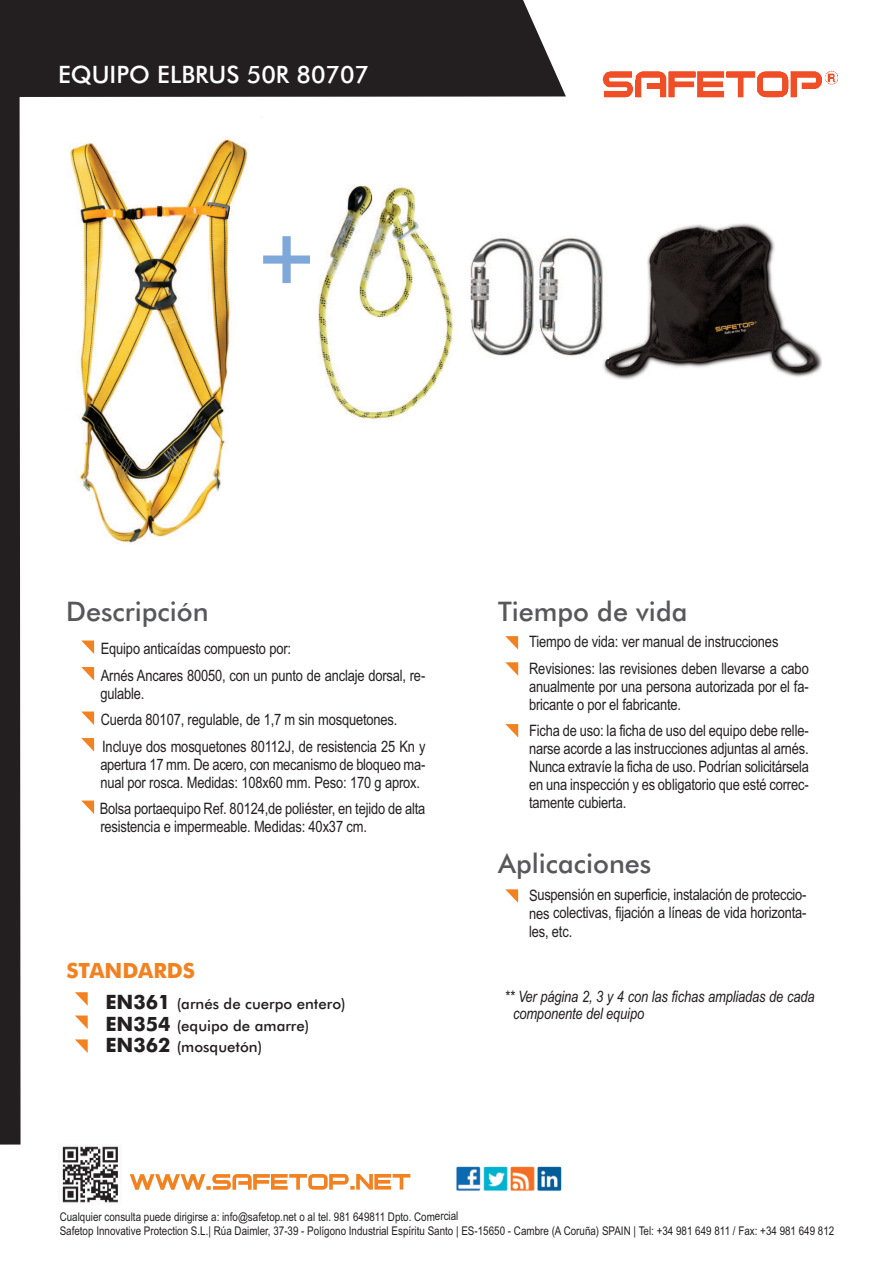
<style>
.page{position:relative;width:893px;height:1263px;background:#fff}
.page>*{position:absolute;margin:0;border:0;box-sizing:border-box;transform-origin:0 0}
.t1{font:99.15px "Arial";color:#7da8d9}
.t2{font:500 27px "Futura BT";color:#57585a}
.t3{font:500 24px "Futura BT";color:#fff}
.t4{font:700 21px "Futura BT";color:#f28120}
.t5{font:15.75px/18px "Arial Narrow";letter-spacing:-.01em;color:#231f20}
.t6{font:italic 15.75px/16.5px "Arial Narrow";letter-spacing:-.01em;color:#231f20}
.t7{font:500 15px/21.9px "Futura BT";color:#231f20}
.t8{font:12px/14.2px "Arial Narrow";color:#231f20}
.s1{font-weight:700;font-size:19.8px}
</style>
<div class="page">
<img style="left:318px;top:185px;width:136px;height:235px">
<img style="left:69px;top:116px;width:193px;height:428px">
<div style="left:21px;top:0;width:545px;height:97px;background:#231f20"></div>
<svg style="left:81px;top:640px;width:13px;height:14px"></svg>
<svg style="left:81px;top:667px;width:13px;height:13px"></svg>
<svg style="left:81px;top:711px;width:13px;height:14px"></svg>
<svg style="left:81px;top:738px;width:13px;height:13px"></svg>
<svg style="left:81px;top:800px;width:13px;height:14px"></svg>
<svg style="left:130px;top:1174px;width:280px;height:16px"></svg>
<img style="left:62px;top:1146px;width:56px;height:57px">
<img style="left:602px;top:70px;width:236px;height:28px">
<img style="left:456px;top:1166px;width:106px;height:25px">
<svg style="left:75px;top:992px;width:13px;height:14px"></svg>
<svg style="left:75px;top:1015px;width:13px;height:14px"></svg>
<svg style="left:75px;top:1039px;width:13px;height:14px"></svg>
<svg style="left:505px;top:662px;width:13px;height:14px"></svg>
<svg style="left:505px;top:724px;width:13px;height:13px"></svg>
<svg style="left:505px;top:636px;width:13px;height:14px"></svg>
<svg style="left:505px;top:889px;width:13px;height:14px"></svg>
<div style="left:0;top:0;width:21px;height:1144px;background:#231f20"></div>
<img style="left:602px;top:223px;width:219px;height:157px">
<img style="left:470px;top:237px;width:65px;height:120px">
<svg style="left:536px;top:236px;width:73px;height:122px"></svg>
<h3 class="t3" style="left:58px;top:61px;width:312px">EQUIPO ELBRUS 50R 80707</h3>
<h1 class="t1" style="left:258px;top:202px;width:59px">+</h1>
<h2 class="t2" style="left:66px;top:596px;width:144px">Descripción</h2>
<h2 class="t2" style="left:498px;top:596px;width:191px">Tiempo de vida</h2>
<p class="t5" style="left:101px;top:635px;width:326px;line-height:26.5px">Equipo anticaídas compuesto por:<br>Arnés Ancares 80050, con un punto de anclaje dorsal, re-</p>
<p class="t5" style="left:100px;top:680px;width:327px;line-height:26.5px">gulable.<br>Cuerda 80107, regulable, de 1,7 m sin mosquetones.<br>Incluye dos mosquetones 80112J, de resistencia 25 Kn y</p>
<p class="t5" style="left:100px;top:755px;width:326px">apertura 17 mm. De acero, con mecanismo de bloqueo ma&shy;nual por rosca. Medidas: 108x60 mm. Peso: 170 g aprox.</p>
<p class="t5" style="left:100px;top:800px;width:327px">Bolsa portaequipo Ref. 80124,de poliéster, en tejido de alta resistencia e impermeable. Medidas: 40x37 cm.</p>
<h3 class="t4" style="left:66px;top:958px;width:130px">STANDARDS</h3>
<p class="t7" style="left:105px;top:992px;width:242px"><span class="s1">EN361</span> (arnés de cuerpo entero)<br><span class="s1">EN354</span> (equipo de amarre)<br><span class="s1">EN362</span> (mosquetón)</p>
<p class="t5" style="left:529px;top:629px;width:281px;line-height:26.5px">Tiempo de vida: ver manual de instrucciones<br>Revisiones: las revisiones deben llevarse a cabo</p>
<p class="t5" style="left:529px;top:677px;width:281px">anualmente por una persona autorizada por el fa&shy;bricante o por el fabricante.</p>
<p class="t5" style="left:529px;top:722px;width:281px;text-align:justify">Ficha de uso: la ficha de uso del equipo debe relle&shy;narse acorde a las instrucciones adjuntas al arnés.<br>Nunca extravíe la ficha de uso. Podrían solicitársela en una inspección y es obligatorio que esté correc&shy;tamente cubierta.</p>
<h2 class="t2" style="left:498px;top:848px;width:155px">Aplicaciones</h2>
<p class="t5" style="left:529px;top:886px;width:279px;text-align:justify">Suspensión en superficie, instalación de proteccio&shy;nes colectivas, fijación a líneas de vida horizonta&shy;les, etc.</p>
<p class="t6" style="left:513px;top:988px;width:303px;text-indent:-9px">** Ver página 2, 3 y 4 con las fichas ampliadas de cada componente del equipo</p>
<p class="t8" style="left:60px;top:1209px;width:776px">Cualquier consulta puede dirigirse a: info@safetop.net o al tel. 981 649811 Dpto. Comercial<br>Safetop Innovative Protection S.L.| Rúa Daimler, 37-39 - Polígono Industrial Espíritu Santo | ES-15650 - Cambre (A Coruña) SPAIN | Tel: +34 981 649 811 / Fax: +34 981 649 812</p>
</div>
